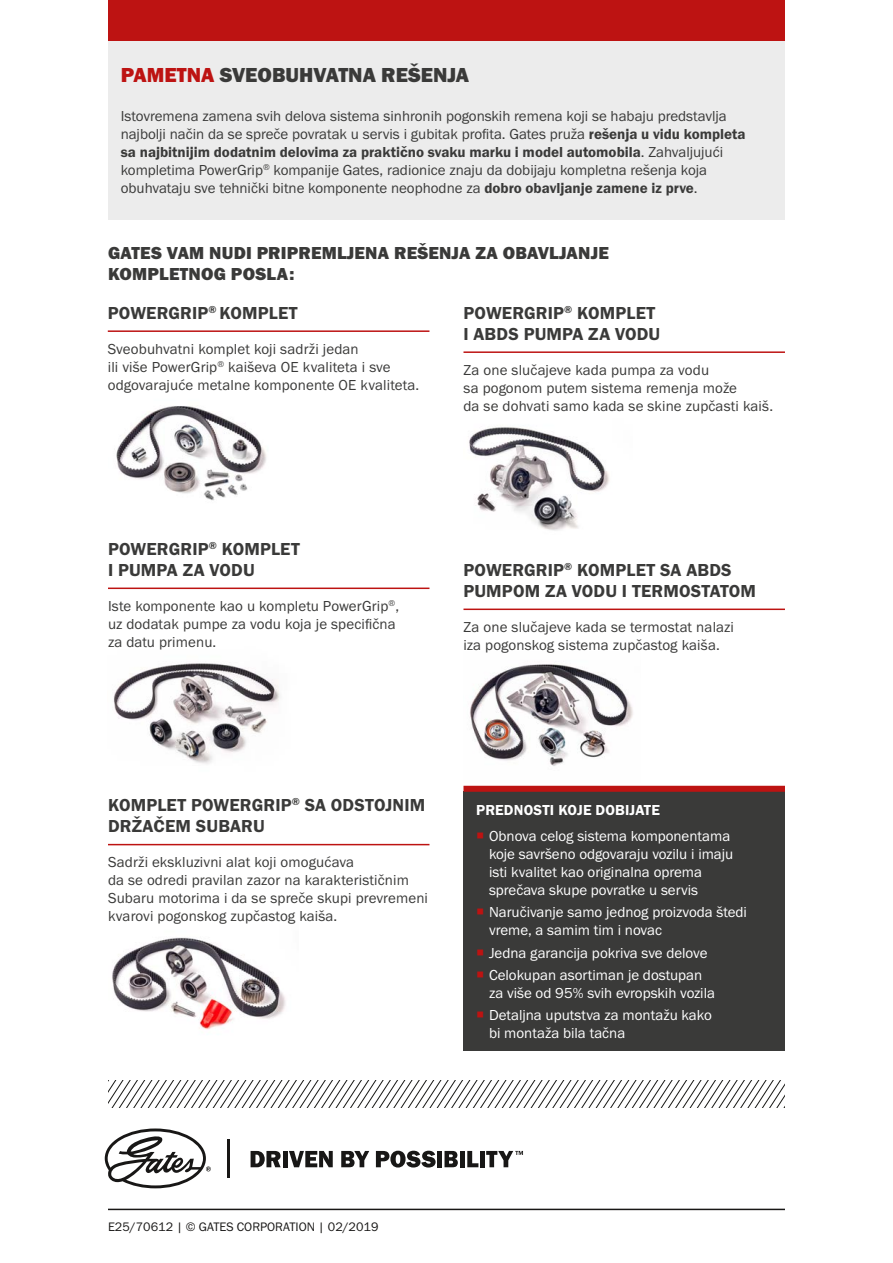
<style>
.page{position:relative;width:893px;height:1263px;background:#fff}
.page>*{position:absolute;margin:0;border:0;box-sizing:border-box;transform-origin:0 0}
.BODY_-_Title{font:21px "Franklin Gothic URW Hea";color:#3a3a39}
.BODY_-__Subtitle_-_R{font:18px/21px "Franklin Gothic URW Dem";letter-spacing:.01em;color:#3a3a39}
.BODY_-_Subtitle{font:18px/21px "Franklin Gothic URW Hea";letter-spacing:.01em;color:#3a3a39}
.BODY_-_Copy{font:15px/18px "Franklin Gothic URW Boo";color:#3a3a39}
.t1{font:15px/18px "Franklin Gothic URW Boo";color:#fff}
.BODY_-_Black_frame{font:15px "Franklin Gothic URW Dem";letter-spacing:.01em;color:#fff}
.BODY_-_Footer{font:12.75px "Franklin Gothic URW Boo";color:#181716}
.s1{color:#bd1312}
.s2{font-family:"Franklin Gothic URW Dem"}
</style>
<div class="page">
<hr style="left:227px;top:1139px;width:3px;height:39px;background:#181716">
<svg style="left:251px;top:1151px;width:30px;height:16px"></svg>
<div style="left:283px;top:1151px;width:5px;height:16px;background:#181716"></div>
<svg style="left:289px;top:1151px;width:44px;height:16px"></svg>
<svg style="left:341px;top:1151px;width:28px;height:16px"></svg>
<svg style="left:376px;top:1151px;width:60px;height:16px"></svg>
<div style="left:437px;top:1151px;width:5px;height:16px;background:#181716"></div>
<svg style="left:444px;top:1151px;width:14px;height:16px"></svg>
<div style="left:460px;top:1151px;width:5px;height:16px;background:#181716"></div>
<svg style="left:467px;top:1151px;width:11px;height:16px"></svg>
<div style="left:480px;top:1151px;width:5px;height:16px;background:#181716"></div>
<svg style="left:486px;top:1151px;width:37px;height:16px"></svg>
<svg style="left:105px;top:1128px;width:106px;height:60px"></svg>
<hr style="left:108px;top:1209px;width:677px;height:1px;background:#181716">
<svg style="left:108px;top:1080px;width:677px;height:27px"></svg>
<div style="left:108px;top:40px;width:677px;height:180px;background:#ececec"></div>
<div style="left:463px;top:792px;width:322px;height:259px;background:#3a3a39"></div>
<div style="left:463px;top:786px;width:322px;height:6px;background:#bd1312"></div>
<img style="left:469px;top:427px;width:140px;height:104px">
<img style="left:470px;top:664px;width:163px;height:102px">
<img style="left:116px;top:406px;width:150px;height:95px">
<img style="left:113px;top:663px;width:167px;height:101px">
<img style="left:112px;top:937px;width:174px;height:93px">
<hr style="left:108px;top:330px;width:321px;height:2px;background:#bd1312">
<hr style="left:463px;top:608px;width:322px;height:2px;background:#bd1312">
<hr style="left:108px;top:844px;width:321px;height:1px;background:#bd1312">
<hr style="left:108px;top:587px;width:321px;height:2px;background:#bd1312">
<hr style="left:463px;top:351px;width:322px;height:2px;background:#bd1312">
<div style="left:108px;top:0;width:677px;height:40px;background:#bd1312"></div>
<p class="BODY_-_Title" style="left:121px;top:61px;width:350px"><span class="s1">PAMETNA</span> SVEOBUHVATNA REŠENJA</p>
<p class="BODY_-_Copy" style="left:121px;top:106px;width:626px">Istovremena zamena svih delova sistema sinhronih pogonskih remena koji se habaju predstavlja najbolji način da se spreče povratak u servis i gubitak profita. Gates pruža <span class="s2">rešenja u vidu kompleta sa najbitnijim dodatnim delovima za praktično svaku marku i model automobila</span>. Zahvaljujući kompletima PowerGrip<sup>®</sup> kompanije Gates, radionice znaju da dobijaju kompletna rešenja koja obuhvataju sve tehnički bitne komponente neophodne za <span class="s2">dobro obavljanje zamene iz prve</span>.</p>
<p class="BODY_-_Subtitle" style="left:108px;top:242px;width:502px">GATES VAM NUDI PRIPREMLJENA REŠENJA ZA OBAVLJANJE<br>KOMPLETNOG POSLA:</p>
<p class="BODY_-__Subtitle_-_R" style="left:108px;top:302px;width:191px">POWERGRIP<sup>®</sup> KOMPLET</p>
<p class="BODY_-_Copy" style="left:108px;top:340px;width:313px">Sveobuhvatni komplet koji sadrži jedan<br>ili više PowerGrip<sup>®</sup> kaiševa OE kvaliteta i sve odgovarajuće metalne komponente OE kvaliteta.</p>
<p class="BODY_-__Subtitle_-_R" style="left:463px;top:302px;width:198px">POWERGRIP<sup>®</sup> KOMPLET<br>I ABDS PUMPA ZA VODU</p>
<p class="BODY_-_Copy" style="left:463px;top:361px;width:311px">Za one slučajeve kada pumpa za vodu<br>sa pogonom putem sistema remenja može<br>da se dohvati samo kada se skine zupčasti kaiš.</p>
<p class="BODY_-__Subtitle_-_R" style="left:108px;top:538px;width:193px">POWERGRIP<sup>®</sup> KOMPLET<br>I PUMPA ZA VODU</p>
<p class="BODY_-_Copy" style="left:108px;top:597px;width:293px">Iste komponente kao u kompletu PowerGrip<sup>®</sup>, uz dodatak pumpe za vodu koja je specifična za datu primenu.</p>
<p class="BODY_-__Subtitle_-_R" style="left:463px;top:559px;width:294px">POWERGRIP<sup>®</sup> KOMPLET SA ABDS<br>PUMPOM ZA VODU I TERMOSTATOM</p>
<p class="BODY_-_Copy" style="left:463px;top:618px;width:272px">Za one slučajeve kada se termostat nalazi iza pogonskog sistema zupčastog kaiša.</p>
<p class="BODY_-__Subtitle_-_R" style="left:108px;top:794px;width:319px">KOMPLET POWERGRIP<sup>®</sup> SA ODSTOJNIM<br>DRŽAČEM SUBARU</p>
<p class="BODY_-_Copy" style="left:108px;top:853px;width:322px">Sadrži ekskluzivni alat koji omogućava<br>da se odredi pravilan zazor na karakterističnim Subaru motorima i da se spreče skupi prevremeni kvarovi pogonskog zupčastog kaiša.</p>
<p class="BODY_-_Black_frame" style="left:476px;top:800px;width:185px">PREDNOSTI KOJE DOBIJATE</p>
<p class="t1" style="left:489px;top:827px;width:246px">Obnova celog sistema komponentama koje savršeno odgovaraju vozilu i imaju isti kvalitet kao originalna oprema sprečava skupe povratke u servis</p>
<p class="t1" style="left:489px;top:903px;width:259px">Naručivanje samo jednog proizvoda štedi vreme, a samim tim i novac</p>
<p class="t1" style="left:489px;top:943px;width:220px">Jedna garancija pokriva sve delove</p>
<p class="t1" style="left:489px;top:965px;width:228px">Celokupan asortiman je dostupan za više od 95% svih evropskih vozila</p>
<p class="t1" style="left:489px;top:1006px;width:224px">Detaljna uputstva za montažu kako bi montaža bila tačna</p>
<p class="BODY_-_Footer" style="left:108px;top:1219px;width:272px">E25/70612 | © GATES CORPORATION | 02/2019</p>
</div>
